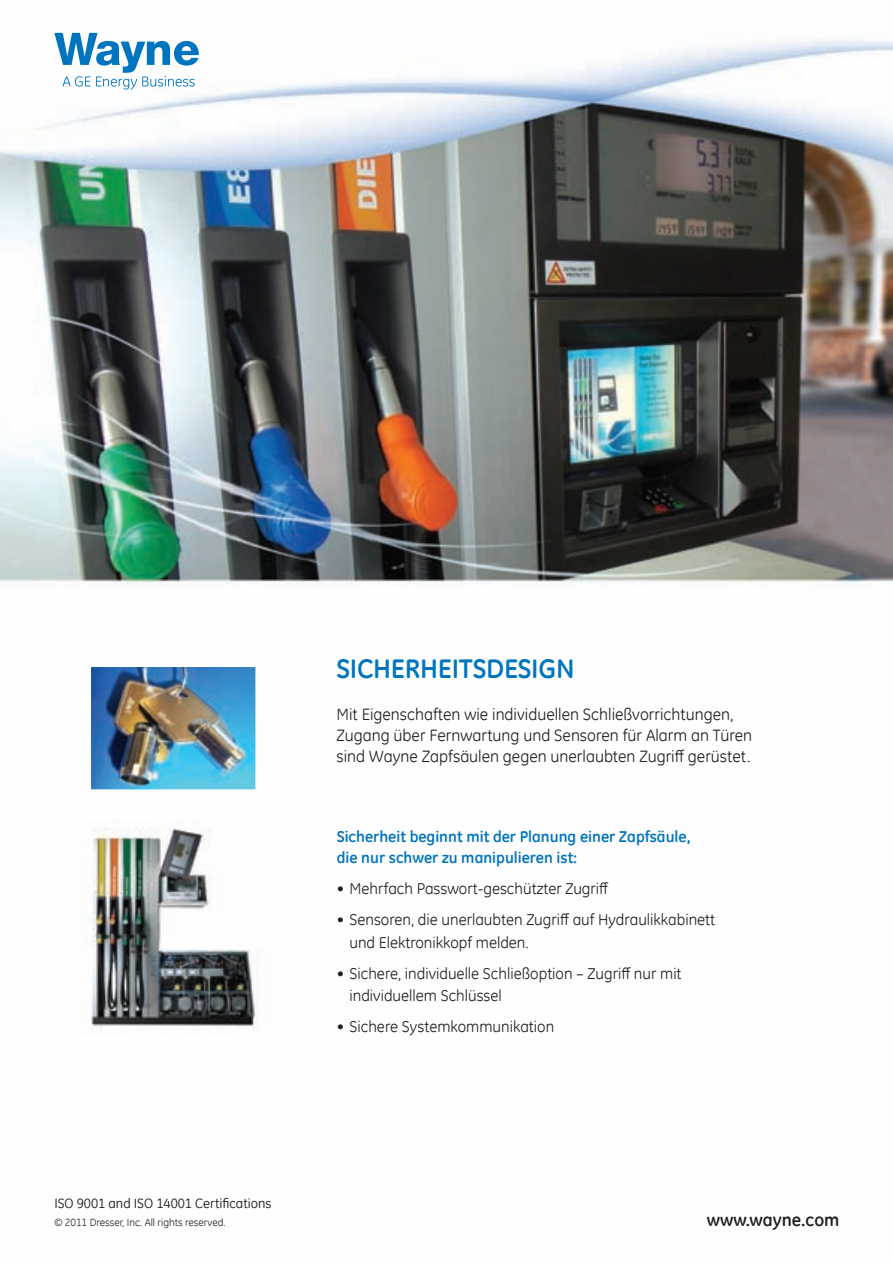
<style>
.page{position:relative;width:893px;height:1263px;background:#fff}
.page>*{position:absolute;margin:0;border:0;box-sizing:border-box;transform-origin:0 0}
.t1{font:700 27px "GE Inspira";letter-spacing:-.01em;color:#0075bf}
.t2{font:700 18px "GE Inspira";color:#231f20}
.t3{font:16.5px/21px "GE Inspira";color:#231f20}
.t4{font:15.75px/22.5px "GE Inspira";color:#231f20}
.t5{font:700 15.75px/21px "GE Inspira";color:#0075bf}
.t6{font:13.5px "GE Inspira";color:#231f20}
.t7{font:10.5px "GE Inspira";color:#231f20}
</style>
<div class="page">
<img style="left:0;top:32px;width:893px;height:555px">
<svg style="left:54px;top:33px;width:145px;height:57px"></svg>
<img style="left:91px;top:667px;width:165px;height:123px">
<img style="left:81px;top:828px;width:178px;height:203px">
<h1 class="t1" style="left:337px;top:651px;width:239px">SiCHERHEiTSDESiGN</h1>
<p class="t3" style="left:337px;top:702px;width:417px">Mit Eigenschaften wie individuellen Schließvorrichtungen,<br>Zugang über Fernwartung und Sensoren für Alarm an Türen sind Wayne Zapfsäulen gegen unerlaubten Zugriff gerüstet.</p>
<p class="t6" style="left:54px;top:1194px;width:218px">ISO 9001 and ISO 14001 Certifications</p>
<p class="t5" style="left:337px;top:825px;width:355px">Sicherheit beginnt mit der Planung einer Zapfsäule, die nur schwer zu manipulieren ist:</p>
<p class="t4" style="left:337px;top:876px;width:273px">• Mehrfach Passwort-geschützter Zugriff</p>
<p class="t4" style="left:349px;top:907px;width:367px;text-indent:-13px">• Sensoren, die unerlaubten Zugriff auf Hydraulikkabinett und Elektronikkopf melden.</p>
<p class="t4" style="left:349px;top:961px;width:334px;text-indent:-13px">• Sichere, individuelle Schließoption – Zugriff nur mit individuellem Schlüssel</p>
<p class="t4" style="left:337px;top:1014px;width:219px">• Sichere Systemkommunikation</p>
<p class="t7" style="left:54px;top:1215px;width:173px">© 2011 Dresser, Inc. All rights reserved.</p>
<p class="t2" style="left:707px;top:1208px;width:134px">www.wayne.com</p>
</div>
